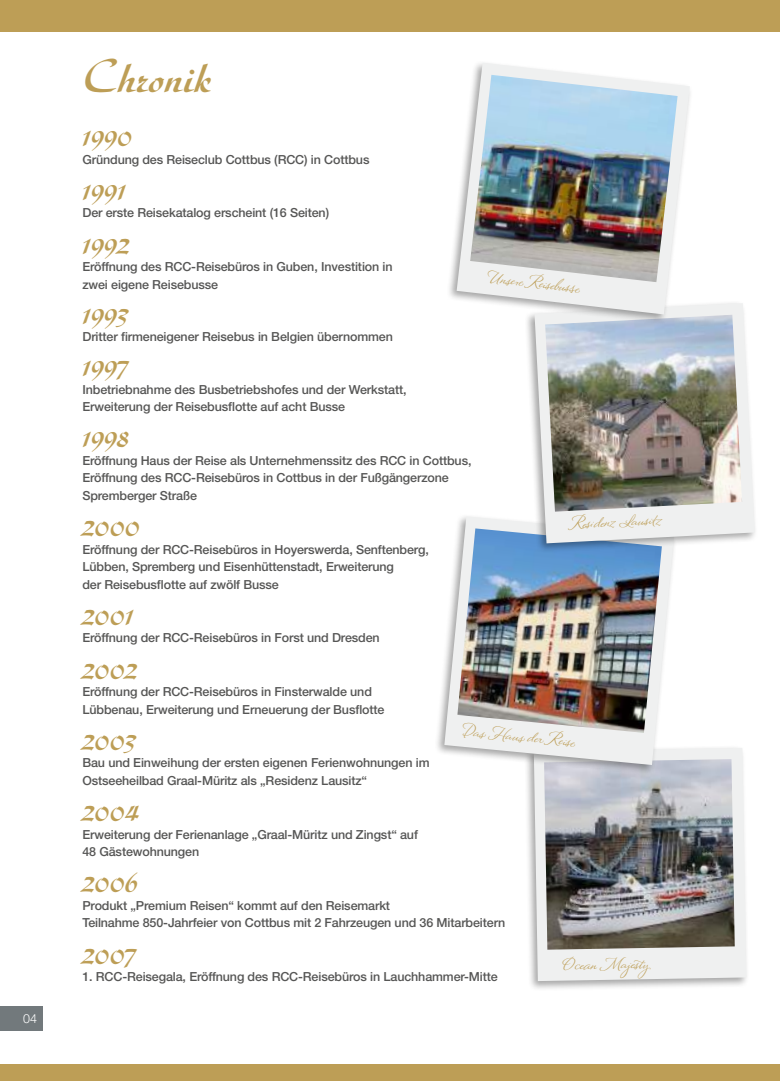
<style>
.page{position:relative;width:780px;height:1081px;background:#fff}
.page>*{position:absolute;margin:0;border:0;box-sizing:border-box;transform-origin:0 0}
.t1{font:700 47.5px "Diskus LT Std";color:#bd9e56}
.t2{font:700 31.25px "Diskus LT Std";color:#bd9e56}
.t3{font:18.25px "Montague Script";color:#bd9e56}
.t4{font:500 12.5px/17.5px "Helvetica Neue LT Std";letter-spacing:-.01em;color:#565655}
.t5{font:300 12.5px "Helvetica Neue LT Std";color:#fff}
</style>
<div class="page">
<div style="left:0;top:0;width:780px;height:32px;background:#bd9e56"></div>
<div style="left:0;top:1064px;width:780px;height:17px;background:#bd9e56"></div>
<div style="left:0;top:1006px;width:43px;height:25px;background:#72797c"></div>
<div style="left:523px;top:744px;width:226px;height:247px;background:#000;opacity:.35"></div>
<svg style="left:534px;top:748px;width:212px;height:233px;fill:#eff0f0"></svg>
<img style="left:544px;top:759px;width:190px;height:190px">
<div style="left:434px;top:514px;width:243px;height:261px;background:#000;opacity:.35"></div>
<svg style="left:444px;top:516px;width:230px;height:249px;fill:#eff0f0"></svg>
<img style="left:457px;top:528px;width:204px;height:205px">
<div style="left:524px;top:300px;width:233px;height:254px;background:#000;opacity:.35"></div>
<svg style="left:534px;top:303px;width:220px;height:240px;fill:#eff0f0"></svg>
<img style="left:545px;top:315px;width:197px;height:197px">
<div style="left:446px;top:60px;width:246px;height:264px;background:#000;opacity:.35"></div>
<svg style="left:456px;top:63px;width:233px;height:251px;fill:#eff0f0"></svg>
<img style="left:470px;top:75px;width:207px;height:207px">
<p class="t5" style="left:23px;top:1011px;width:15px">04</p>
<h1 class="t1" style="left:82px;top:49px;width:131px">Chronik</h1>
<h2 class="t2" style="left:82px;top:118px;width:52px">1990</h2>
<p class="t4" style="left:82px;top:150px;width:288px">Gründung des Reiseclub Cottbus (RCC) in Cottbus</p>
<h2 class="t2" style="left:82px;top:171px;width:46px">1991</h2>
<p class="t4" style="left:82px;top:204px;width:248px">Der erste Reisekatalog erscheint (16 Seiten)</p>
<h2 class="t2" style="left:82px;top:225px;width:49px">1992</h2>
<p class="t4" style="left:82px;top:258px;width:312px">Eröffnung des RCC-Reisebüros in Guben, Investition in zwei eigene Reisebusse</p>
<h2 class="t2" style="left:82px;top:295px;width:48px">1993</h2>
<p class="t4" style="left:82px;top:328px;width:312px">Dritter firmeneigener Reisebus in Belgien übernommen</p>
<h2 class="t2" style="left:82px;top:348px;width:47px">1997</h2>
<p class="t4" style="left:82px;top:380px;width:326px">Inbetriebnahme des Busbetriebshofes und der Werkstatt,<br>Erweiterung der Reisebusflotte auf acht Busse</p>
<h2 class="t2" style="left:82px;top:419px;width:49px">1998</h2>
<p class="t4" style="left:82px;top:451px;width:390px">Eröffnung Haus der Reise als Unternehmenssitz des RCC in Cottbus,<br>Eröffnung des RCC-Reisebüros in Cottbus in der Fußgängerzone<br>Spremberger Straße</p>
<h2 class="t2" style="left:82px;top:508px;width:59px">2000</h2>
<p class="t4" style="left:82px;top:540px;width:348px">Eröffnung der RCC-Reisebüros in Hoyerswerda, Senftenberg,<br>Lübben, Spremberg und Eisenhüttenstadt, Erweiterung<br>der Reisebusflotte auf zwölf Busse</p>
<h2 class="t2" style="left:82px;top:596px;width:53px">2001</h2>
<p class="t4" style="left:82px;top:629px;width:299px">Eröffnung der RCC-Reisebüros in Forst und Dresden</p>
<h2 class="t2" style="left:82px;top:650px;width:57px">2002</h2>
<p class="t4" style="left:82px;top:683px;width:303px">Eröffnung der RCC-Reisebüros in Finsterwalde und<br>Lübbenau, Erweiterung und Erneuerung der Busflotte</p>
<h2 class="t2" style="left:82px;top:721px;width:55px">2003</h2>
<p class="t4" style="left:82px;top:754px;width:348px">Bau und Einweihung der ersten eigenen Ferienwohnungen im<br>Ostseeheilbad Graal-Müritz als „Residenz Lausitz“</p>
<h2 class="t2" style="left:82px;top:793px;width:59px">2004</h2>
<p class="t4" style="left:82px;top:825px;width:337px">Erweiterung der Ferienanlage „Graal-Müritz und Zingst“ auf<br>48 Gästewohnungen</p>
<h2 class="t2" style="left:82px;top:864px;width:57px">2006</h2>
<p class="t4" style="left:82px;top:896px;width:424px">Produkt „Premium Reisen“ kommt auf den Reisemarkt<br>Teilnahme 850-Jahrfeier von Cottbus mit 2 Fahrzeugen und 36 Mitarbeitern</p>
<h2 class="t2" style="left:82px;top:935px;width:55px">2007</h2>
<p class="t4" style="left:82px;top:968px;width:417px">1. RCC-Reisegala, Eröffnung des RCC-Reisebüros in Lauchhammer-Mitte</p>
<h3 class="t3" style="left:489px;top:264px;width:94px;rotate:7deg">Unsere Reisebusse</h3>
<h3 class="t3" style="left:569px;top:511px;width:93px;rotate:-3deg">Residenz Lausitz</h3>
<h3 class="t3" style="left:464px;top:717px;width:114px;rotate:6deg">Das Haus der Reise</h3>
<h3 class="t3" style="left:561px;top:952px;width:89px;rotate:-1deg">Ocean Majesty</h3>
</div>
